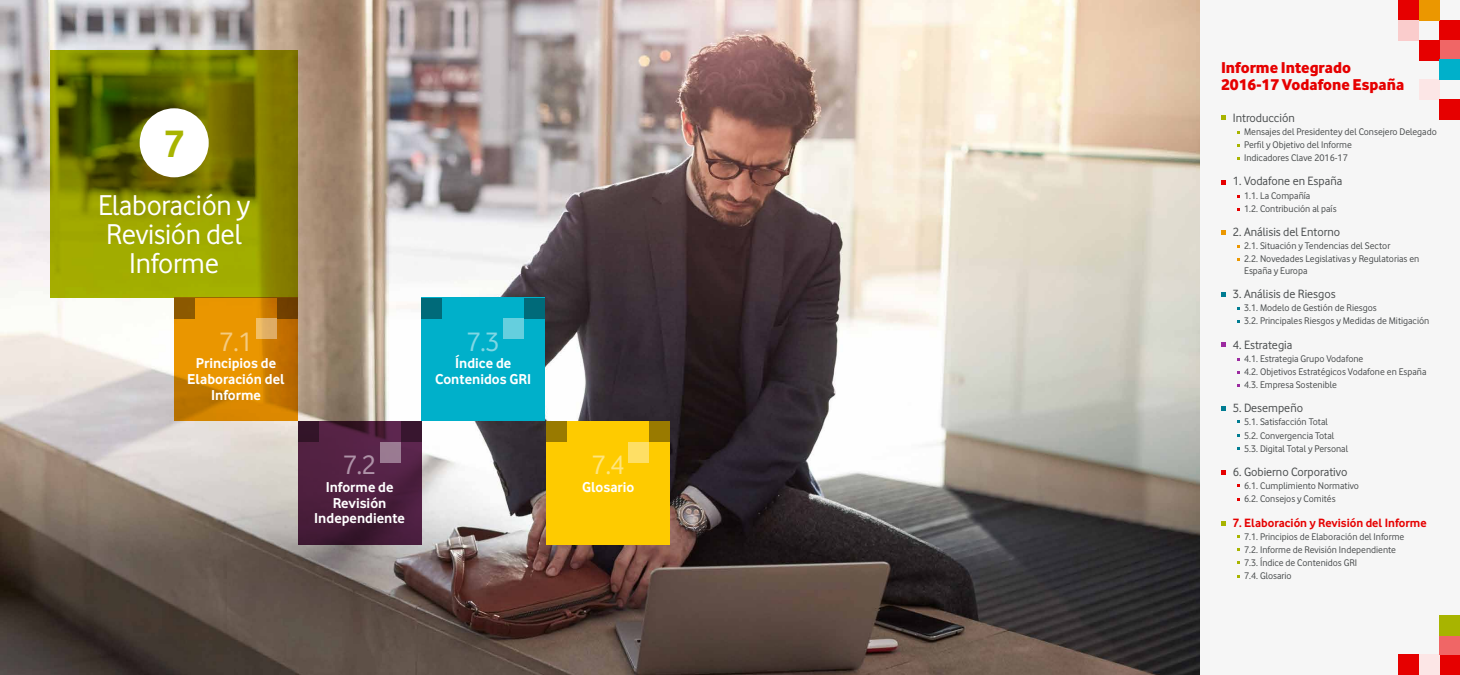
<style>
.page{position:relative;width:1460px;height:675px;background:#fff}
.page>*{position:absolute;margin:0;border:0;box-sizing:border-box;transform-origin:0 0}
.t1{font:700 39.5px "Vodafone Rg";color:#a8b400}
.t2{font:29.69px/28.9px "Vodafone Rg";letter-spacing:-.01em;color:#fff;text-align:center}
.t3{font:27.94px "Vodafone Rg";color:#f5cb80}
.t4{font:27.94px "Vodafone Rg";color:#ae93a8}
.t5{font:27.94px "Vodafone Rg";color:#80d7e4}
.t6{font:27.94px "Vodafone Rg";color:#fee580}
.t7{font:16.25px/17.5px "Vodafone Ex B";color:#e60000}
.t8{font:700 14.88px/15.6px "Vodafone Rg";color:#fff;text-align:center}
.t9{font:12.5px "Vodafone Rg";color:#4a4d4e}
.t10{font:700 12.5px "Vodafone Rg";color:#e60000}
.t11{font:10px/13.1px "Vodafone Rg";color:#4a4d4e}
</style>
<div class="page">
<img style="left:0;top:0;width:1200px;height:675px">
<svg style="left:51px;top:51px;width:247px;height:247px;background:#7e8300"></svg>
<svg style="left:298px;top:421px;width:123px;height:124px;background:#4c1e3e"></svg>
<div style="left:380px;top:442px;width:20px;height:21px;background:#9a7b91"></div>
<div style="left:400px;top:421px;width:21px;height:21px;background:#38162f"></div>
<div style="left:298px;top:421px;width:21px;height:21px;background:#331429"></div>
<div style="left:421px;top:298px;width:124px;height:123px;background:#00b0ca"></div>
<div style="left:503px;top:319px;width:21px;height:20px;background:#65cfde"></div>
<div style="left:524px;top:298px;width:21px;height:21px;background:#006a79"></div>
<div style="left:421px;top:298px;width:21px;height:21px;background:#006a79"></div>
<div style="left:546px;top:421px;width:124px;height:124px;background:#fecb00"></div>
<div style="left:628px;top:442px;width:21px;height:21px;background:#fedf65"></div>
<div style="left:649px;top:421px;width:21px;height:21px;background:#997a00"></div>
<div style="left:546px;top:421px;width:21px;height:21px;background:#997a00"></div>
<svg style="left:174px;top:298px;width:124px;height:123px;background:#d98700"></svg>
<div style="left:256px;top:319px;width:21px;height:20px;background:linear-gradient(to bottom,#e4b265,#e5b265)"></div>
<div style="left:277px;top:298px;width:21px;height:21px;background:#703e00"></div>
<div style="left:174px;top:298px;width:21px;height:21px;background:#8c5900"></div>
<div style="left:140px;top:108px;width:69px;height:69px;background:#fff;border-radius:50%"></div>
<div style="left:1200px;top:0;width:259px;height:675px;background:#f6f6f6"></div>
<svg style="left:1221px;top:115px;width:4px;height:5px"></svg>
<svg style="left:1221px;top:180px;width:4px;height:4px"></svg>
<svg style="left:1221px;top:231px;width:4px;height:4px"></svg>
<svg style="left:1221px;top:292px;width:4px;height:4px"></svg>
<svg style="left:1221px;top:342px;width:4px;height:5px"></svg>
<svg style="left:1221px;top:406px;width:4px;height:5px"></svg>
<svg style="left:1221px;top:471px;width:4px;height:4px"></svg>
<svg style="left:1221px;top:521px;width:4px;height:5px"></svg>
<div style="left:1398px;top:0;width:20px;height:20px;background:#e60000"></div>
<div style="left:1439px;top:20px;width:20px;height:20px;background:#e60000"></div>
<div style="left:1418px;top:80px;width:21px;height:20px;background:#fce6e6"></div>
<div style="left:1439px;top:40px;width:20px;height:20px;background:#f06666"></div>
<div style="left:1439px;top:100px;width:20px;height:20px;background:#e60000"></div>
<div style="left:1418px;top:0;width:21px;height:20px;background:#eb9700"></div>
<div style="left:1418px;top:40px;width:21px;height:20px;background:#e60000"></div>
<div style="left:1439px;top:60px;width:20px;height:20px;background:#00b0ca"></div>
<div style="left:1398px;top:20px;width:20px;height:20px;background:#facccc"></div>
<div style="left:1439px;top:655px;width:20px;height:20px;background:#e60000"></div>
<div style="left:1418px;top:655px;width:21px;height:20px;background:#fce6e6"></div>
<div style="left:1439px;top:635px;width:20px;height:20px;background:#f06666"></div>
<div style="left:1398px;top:655px;width:20px;height:20px;background:#e60000"></div>
<div style="left:1439px;top:615px;width:20px;height:20px;background:#a8b400"></div>
<p class="t1" style="left:164px;top:121px;width:22px">7</p>
<h1 class="t2" style="left:98px;top:191px;width:154px">Elaboración y<br>Revisión del<br>Informe</h1>
<p class="t3" style="left:219px;top:326px;width:35px">7.1</p>
<h2 class="t8" style="left:187px;top:355px;width:99px">Principios de<br>Elaboración del<br>Informe</h2>
<p class="t4" style="left:343px;top:449px;width:35px">7.2</p>
<h2 class="t8" style="left:314px;top:479px;width:92px">Informe de<br>Revisión<br>Independiente</h2>
<p class="t5" style="left:466px;top:326px;width:35px">7.3</p>
<h2 class="t8" style="left:435px;top:355px;width:98px">Índice de<br>Contenidos GRI</h2>
<p class="t6" style="left:591px;top:449px;width:35px">7.4</p>
<h2 class="t8" style="left:582px;top:479px;width:54px">Glosario</h2>
<h3 class="t7" style="left:1221px;top:58px;width:185px">Informe Integrado<br>2016-17 Vodafone España</h3>
<p class="t9" style="left:1232px;top:110px;width:64px">Introducción</p>
<p class="t11" style="left:1244px;top:125px;width:194px">Mensajes del Presidentey del Consejero Delegado<br>Perfil y Objetivo del Informe<br>Indicadores Clave 2016-17</p>
<p class="t9" style="left:1232px;top:174px;width:111px">1. Vodafone en España</p>
<p class="t11" style="left:1244px;top:189px;width:94px">1.1. La Compañía<br>1.2. Contribución al país</p>
<p class="t9" style="left:1232px;top:225px;width:109px">2. Análisis del Entorno</p>
<p class="t11" style="left:1244px;top:239px;width:177px">2.1. Situación y Tendencias del Sector<br>2.2. Novedades Legislativas y Regulatorias en</p>
<p class="t11" style="left:1244px;top:264px;width:65px">España y Europa</p>
<p class="t9" style="left:1232px;top:287px;width:104px">3. Análisis de Riesgos</p>
<p class="t11" style="left:1244px;top:301px;width:187px">3.1. Modelo de Gestión de Riesgos<br>3.2. Principales Riesgos y Medidas de Mitigación</p>
<p class="t9" style="left:1232px;top:337px;width:61px">4. Estrategia</p>
<p class="t11" style="left:1244px;top:352px;width:184px">4.1. Estrategia Grupo Vodafone<br>4.2. Objetivos Estratégicos Vodafone en España<br>4.3. Empresa Sostenible</p>
<p class="t9" style="left:1232px;top:401px;width:72px">5. Desempeño</p>
<p class="t11" style="left:1244px;top:415px;width:106px">5.1. Satisfacción Total<br>5.2. Convergencia Total<br>5.3. Digital Total y Personal</p>
<p class="t9" style="left:1232px;top:465px;width:116px">6. Gobierno Corporativo</p>
<p class="t11" style="left:1244px;top:479px;width:116px">6.1. Cumplimiento Normativo<br>6.2. Consejos y Comités</p>
<p class="t10" style="left:1232px;top:515px;width:195px">7. Elaboración y Revisión del Informe</p>
<p class="t11" style="left:1244px;top:530px;width:162px">7.1. Principios de Elaboración del Informe<br>7.2. Informe de Revisión Independiente<br>7.3. Índice de Contenidos GRI<br>7.4. Glosario</p>
</div>
